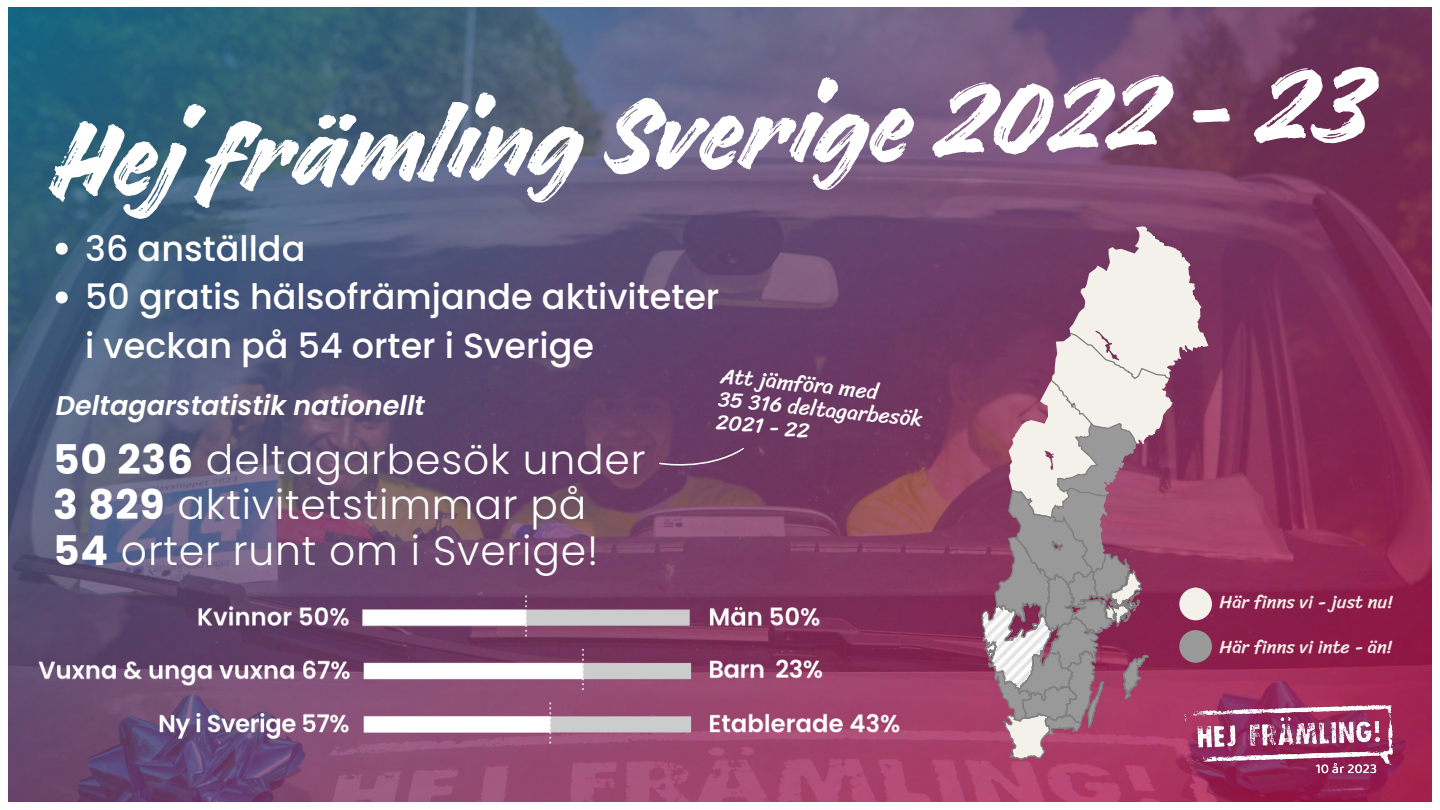
<style>
.page{position:relative;width:1440px;height:810px;background:#fff}
.page>*{position:absolute;margin:0;border:0;box-sizing:border-box;transform-origin:0 0}
.t1{font:120px "Handelson Two";color:#fff}
.t2{font:300 40.88px/45.3px "Poppins";letter-spacing:.02em;color:#fff}
.t3{font:500 35.03px/48.8px "Poppins";color:#fff}
.t4{font:italic 600 27.08px "Poppins";color:#fff}
.t5{font:21.67px "Sriracha";color:#fff}
.t6{font:18.23px "Sriracha";color:#f3f1e9}
.s1{font-weight:700}
</style>
<div class="page">
<img style="left:9px;top:8px;width:1422px;height:793px">
<svg style="left:658px;top:419px;width:87px;height:74px;background:#6f4066"></svg>
<div style="left:1179px;top:588px;width:33px;height:32px;background:#f3f1e9;border-radius:50%"></div>
<div style="left:1179px;top:630px;width:33px;height:33px;background:#999;border-radius:50%"></div>
<svg style="left:981px;top:226px;width:227px;height:535px;background:#a06583"></svg>
<svg style="left:994px;top:332px;width:177px;height:402px;background:#ad8997"></svg>
<img style="left:1178px;top:699px;width:221px;height:80px">
<img style="left:38px;top:596px;width:866px;height:151px">
<svg style="left:56px;top:243px;width:12px;height:12px"></svg>
<svg style="left:56px;top:291px;width:12px;height:12px"></svg>
<p class="t1" style="left:42px;top:106px;width:1323px;rotate:-3deg">Hej främling Sverige 2022 - 23</p>
<p class="t3" style="left:85px;top:224px;width:222px">36 anställda</p>
<p class="t3" style="left:85px;top:273px;width:636px">50 gratis hälsofrämjande aktiviteter i veckan på 54 orter i Sverige</p>
<p class="t5" style="left:722px;top:363px;width:160px;rotate:6deg">Att jämföra med</p>
<p class="t5" style="left:717px;top:408px;width:96px;rotate:6deg">2021 - 22</p>
<p class="t5" style="left:720px;top:385px;width:206px;rotate:6deg">35 316 deltagarbesök</p>
<p class="t4" style="left:56px;top:386px;width:371px">Deltagarstatistik nationellt</p>
<p class="t2" style="left:53px;top:437px;width:594px"><span class="s1">50 236</span> deltagarbesök under<br><span class="s1">3 829</span> aktivitetstimmar på</p>
<p class="t2" style="left:53px;top:528px;width:547px"><span class="s1">54</span> orter runt om i Sverige!</p>
<p class="t6" style="left:1220px;top:592px;width:174px">Här finns vi - just nu!</p>
<p class="t6" style="left:1220px;top:636px;width:174px">Här finns vi inte - än!</p>
</div>
